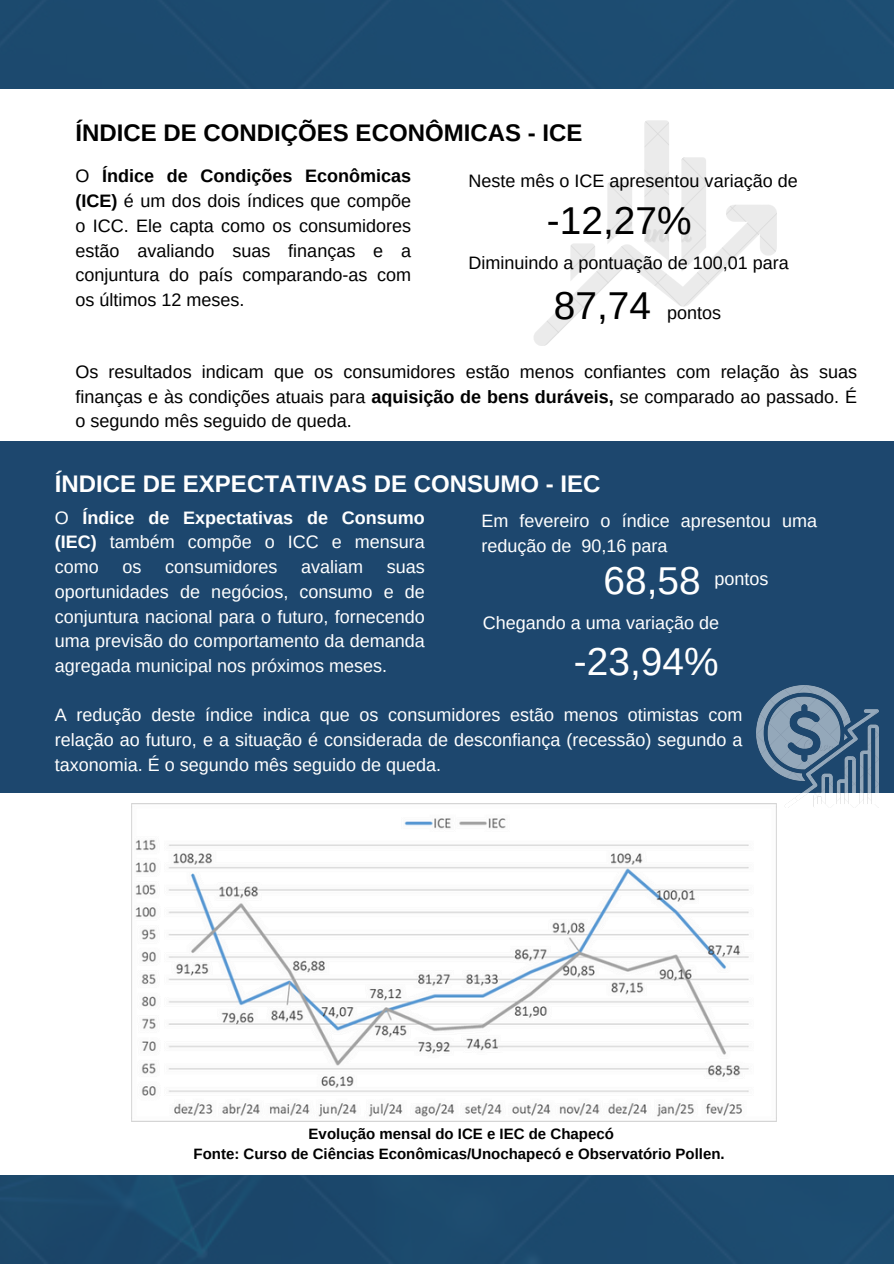
<style>
.page{position:relative;width:894px;height:1264px;background:#fff}
.page>*{position:absolute;margin:0;border:0;box-sizing:border-box;transform-origin:0 0}
.t1{font:38.85px "Arimo";color:#000}
.t2{font:38.85px "Arimo";color:#fff}
.t3{font:700 24px "Arimo";color:#fff}
.t4{font:700 24px "Arimo";color:#000}
.t5{font:18px/24.8px "Arimo";color:#fff;text-align:justify}
.t6{font:18px/24.8px "Arimo";color:#000;text-align:justify}
.t7{font:700 18px/24.8px "Arimo";color:#fff;text-align:justify}
.t8{font:700 15px "Arimo";color:#000}
.s1{font-weight:700}
.s2{font-weight:400}
</style>
<div class="page">
<div style="left:0;top:0;width:893px;height:1263px;background:#1c4b6f"></div>
<div style="left:0;top:89px;width:893px;height:1085px;background:#fff"></div>
<div style="left:0;top:441px;width:893px;height:352px;background:#1d476e"></div>
<img style="left:534px;top:121px;width:243px;height:225px">
<img style="left:756px;top:685px;width:121px;height:122px">
<img style="left:132px;top:803px;width:644px;height:318px">
<p class="t4" style="left:75px;top:119px;width:508px">ÍNDICE DE CONDIÇÕES ECONÔMICAS - ICE</p>
<h1 class="t6" style="left:468px;top:169px;width:330px">Neste mês o ICE apresentou variação de</h1>
<h1 class="t1" style="left:546px;top:199px;width:146px">-12,27%</h1>
<h3 class="t6" style="left:468px;top:250px;width:322px">Diminuindo a pontuação de 100,01 para</h3>
<h3 class="t1" style="left:554px;top:284px;width:99px">87,74</h3>
<h2 class="t6" style="left:75px;top:164px;width:337px">O <span class="s1">Índice de Condições Econômicas (ICE)</span> é um dos dois índices que compõe o ICC. Ele capta como os consumidores estão avaliando suas finanças e a conjuntura do país comparando-as com os últimos 12 meses.</h2>
<h3 class="t6" style="left:667px;top:300px;width:56px">pontos</h3>
<h3 class="t6" style="left:75px;top:359px;width:783px">Os resultados indicam que os consumidores estão menos confiantes com relação às suas finanças e às condições atuais para <span class="s1">aquisição de bens duráveis,</span> se comparado ao passado. É o segundo mês seguido de queda.</h3>
<h3 class="t3" style="left:55px;top:470px;width:547px">ÍNDICE DE EXPECTATIVAS DE CONSUMO - IEC</h3>
<h2 class="t7" style="left:55px;top:505px;width:371px"><span class="s2">O</span> Índice de Expectativas de Consumo (IEC) <span class="s2">também compõe o ICC e mensura como</span></h2>
<h3 class="t5" style="left:481px;top:508px;width:337px">Em fevereiro o índice apresentou uma redução de 90,16 para</h3>
<h3 class="t2" style="left:603px;top:559px;width:99px">68,58</h3>
<h1 class="t5" style="left:714px;top:566px;width:56px">pontos</h1>
<h3 class="t5" style="left:482px;top:610px;width:238px">Chegando a uma variação de</h3>
<h3 class="t2" style="left:573px;top:639px;width:146px">-23,94%</h3>
<h1 class="t5" style="left:55px;top:702px;width:689px">A redução deste índice indica que os consumidores estão menos otimistas com relação ao futuro, e a situação é considerada de desconfiança (recessão) segundo a taxonomia. É o segundo mês seguido de queda.</h1>
<h2 class="t5" style="left:122px;top:554px;width:21px">os</h2>
<h2 class="t5" style="left:165px;top:554px;width:114px">consumidores</h2>
<h2 class="t5" style="left:301px;top:554px;width:64px">avaliam</h2>
<h2 class="t5" style="left:55px;top:554px;width:371px;text-indent:332px">suas oportunidades de negócios, consumo e de conjuntura nacional para o futuro, fornecendo uma previsão do comportamento da demanda agregada municipal nos próximos meses.</h2>
<h3 class="t8" style="left:308px;top:1125px;width:306px">Evolução mensal do ICE e IEC de Chapecó</h3>
<p class="t8" style="left:193px;top:1145px;width:532px">Fonte: Curso de Ciências Econômicas/Unochapecó e Observatório Pollen.</p>
</div>
